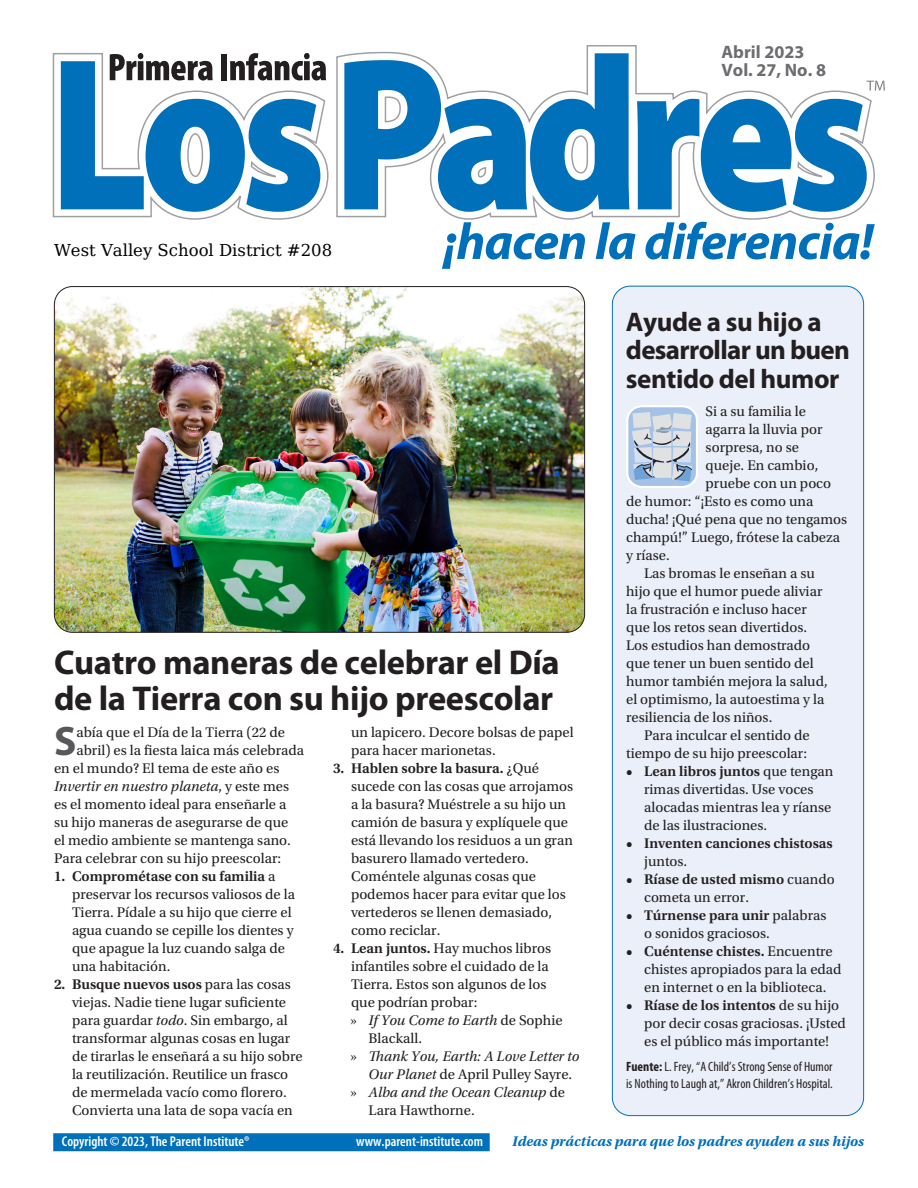
<style>
.page{position:relative;width:918px;height:1188px;background:#fff}
.page>*{position:absolute;margin:0;border:0;box-sizing:border-box;transform-origin:0 0}
.t1{font:700 41.4px "Myriad Pro";color:#57585a}
.t2{font:700 34.5px/36px "Myriad Pro";letter-spacing:-.01em;color:#231f20}
.t3{font:700 27px/28.5px "Myriad Pro";letter-spacing:-.015em;color:#231f20}
.t4{font:700 18px/18px "Myriad Pro";color:#6c6d70}
.t5{font:16.5px "DejaVu Math Te X Gyre";color:#000}
.t6{font:14.7px/18px "Utopia Std";color:#231f20}
.t7{font:italic 14.7px "Utopia Std";color:#231f20}
.t8{font:italic 700 14.7px "Utopia Std";color:#0070ba}
.t9{font:600 14.7px "Utopia Std";color:#231f20}
.t10{font:600 condensed 14.25px "Myriad Pro";color:#fff}
.t11{font:condensed 13.5px/16.5px "Myriad Pro";color:#231f20}
.s1{font-weight:600}
.s2{font-style:normal}
.s3{font-style:italic}
.s4{font-weight:700}
</style>
<div class="page">
<div style="left:612px;top:286px;width:252px;height:830px;background:#eaeff9;border-radius:18px"></div>
<div style="left:54px;top:1134px;width:435px;height:16px;background:#0070ba"></div>
<div style="left:53px;top:1133px;width:437px;height:18px;border:2px solid #0070ba"></div>
<svg style="left:626px;top:405px;width:72px;height:83px"></svg>
<svg style="left:442px;top:222px;width:143px;height:47px"></svg>
<svg style="left:596px;top:222px;width:40px;height:38px"></svg>
<svg style="left:645px;top:222px;width:230px;height:38px"></svg>
<svg style="left:53px;top:45px;width:823px;height:175px"></svg>
<svg style="left:344px;top:53px;width:285px;height:159px"></svg>
<svg style="left:637px;top:99px;width:230px;height:113px"></svg>
<svg style="left:61px;top:53px;width:265px;height:159px"></svg>
<svg style="left:867px;top:81px;width:18px;height:10px"></svg>
<img style="left:54px;top:287px;width:531px;height:345px">
<p class="t4" style="left:722px;top:42px;width:106px">Abril 2023<br>Vol. 27, No. 8</p>
<p class="t5" style="left:54px;top:243px;width:280px">West Valley School District #208</p>
<h2 class="t2" style="left:54px;top:643px;width:507px">Cuatro maneras de celebrar el Día de la Tierra con su hijo preescolar</h2>
<h1 class="t1" style="left:54px;top:714px;width:24px">S</h1>
<p class="t6" style="left:76px;top:724px;width:210px">abía que el Día de la Tierra (22 de</p>
<p class="t6" style="left:351px;top:724px;width:224px">un lapicero. Decore bolsas de papel para hacer marionetas.</p>
<p class="t6" style="left:351px;top:760px;width:224px;text-indent:-18px"><span class="s1">3. Hablen sobre la basura.</span> ¿Qué sucede con las cosas que arrojamos a la basura? Muéstrele a su hijo un camión de basura y explíquele que está llevando los residuos a un gran basurero llamado vertedero.<br>Coméntele algunas cosas que podemos hacer para evitar que los vertederos se llenen demasiado, como reciclar.</p>
<p class="t6" style="left:333px;top:940px;width:220px"><span class="s1">4. Lean juntos.</span> Hay muchos libros</p>
<p class="t6" style="left:351px;top:958px;width:199px">infantiles sobre el cuidado de la</p>
<p class="t6" style="left:351px;top:976px;width:197px">Tierra. Estos son algunos de los</p>
<p class="t6" style="left:351px;top:994px;width:128px">que podrían probar:</p>
<p class="t7" style="left:351px;top:1012px;width:214px"><span class="s2">»</span> If You Come to Earth <span class="s2">de Sophie</span></p>
<p class="t6" style="left:369px;top:1030px;width:55px">Blackall.</p>
<p class="t7" style="left:351px;top:1048px;width:230px"><span class="s2">»</span> Thank You, Earth: A Love Letter to</p>
<p class="t6" style="left:369px;top:1066px;width:205px"><span class="s3">Our Planet</span> de April Pulley Sayre.</p>
<p class="t7" style="left:351px;top:1084px;width:216px"><span class="s2">»</span> Alba and the Ocean Cleanup <span class="s2">de</span></p>
<p class="t6" style="left:369px;top:1102px;width:108px">Lara Hawthorne.</p>
<p class="t6" style="left:76px;top:742px;width:229px">abril) es la fiesta laica más celebrada</p>
<p class="t6" style="left:54px;top:760px;width:227px">en el mundo? El tema de este año es</p>
<p class="t7" style="left:54px;top:778px;width:237px">Invertir en nuestro planeta<span class="s2">, y este mes</span></p>
<p class="t6" style="left:54px;top:796px;width:234px">es el momento ideal para enseñarle a</p>
<p class="t6" style="left:54px;top:814px;width:236px">su hijo maneras de asegurarse de que</p>
<p class="t6" style="left:54px;top:832px;width:238px">el medio ambiente se mantenga sano.</p>
<p class="t6" style="left:54px;top:850px;width:229px">Para celebrar con su hijo preescolar:</p>
<p class="t6" style="left:72px;top:868px;width:225px;text-indent:-18px"><span class="s1">1. Comprométase con su familia</span> a preservar los recursos valiosos de la<br>Tierra. Pídale a su hijo que cierre el agua cuando se cepille los dientes y que apague la luz cuando salga de una habitación.</p>
<p class="t6" style="left:72px;top:976px;width:232px;text-indent:-18px"><span class="s1">2. Busque nuevos usos</span> para las cosas viejas. Nadie tiene lugar suficiente para guardar <span class="s3">todo</span>. Sin embargo, al transformar algunas cosas en lugar de tirarlas le enseñará a su hijo sobre la reutilización. Reutilice un frasco de mermelada vacío como florero.<br>Convierta una lata de sopa vacía en</p>
<h3 class="t3" style="left:626px;top:307px;width:226px">Ayude a su hijo a desarrollar un buen sentido del humor</h3>
<p class="t6" style="left:706px;top:402px;width:102px">Si a su familia le</p>
<p class="t6" style="left:706px;top:420px;width:118px">agarra la lluvia por</p>
<p class="t6" style="left:706px;top:438px;width:95px">sorpresa, no se</p>
<p class="t6" style="left:706px;top:456px;width:114px">queje. En cambio,</p>
<p class="t6" style="left:706px;top:474px;width:127px">pruebe con un poco</p>
<p class="t6" style="left:626px;top:492px;width:189px">de humor: “¡Esto es como una</p>
<p class="t6" style="left:626px;top:510px;width:223px">ducha! ¡Qué pena que no tengamos</p>
<p class="t6" style="left:626px;top:528px;width:216px">champú!” Luego, frótese la cabeza</p>
<p class="t6" style="left:626px;top:546px;width:45px">y ríase.</p>
<p class="t6" style="left:644px;top:564px;width:172px">Las bromas le enseñan a su</p>
<p class="t6" style="left:626px;top:582px;width:198px">hijo que el humor puede aliviar</p>
<p class="t6" style="left:626px;top:600px;width:182px">la frustración e incluso hacer</p>
<p class="t6" style="left:626px;top:618px;width:182px">que los retos sean divertidos.</p>
<p class="t6" style="left:626px;top:636px;width:186px">Los estudios han demostrado</p>
<p class="t6" style="left:626px;top:654px;width:189px">que tener un buen sentido del</p>
<p class="t6" style="left:626px;top:672px;width:203px">humor también mejora la salud,</p>
<p class="t6" style="left:626px;top:690px;width:200px">el optimismo, la autoestima y la</p>
<p class="t6" style="left:626px;top:708px;width:148px">resiliencia de los niños.</p>
<p class="t6" style="left:644px;top:726px;width:167px">Para inculcar el sentido de</p>
<p class="t6" style="left:626px;top:744px;width:182px">tiempo de su hijo preescolar:</p>
<p class="t6" style="left:644px;top:762px;width:191px;text-indent:-18px"><span class="s1">• Lean libros juntos</span> que tengan rimas divertidas. Use voces alocadas mientras lea y ríanse de las ilustraciones.</p>
<p class="t9" style="left:626px;top:835px;width:208px">• Inventen canciones chistosas</p>
<p class="t6" style="left:644px;top:852px;width:45px">juntos.</p>
<p class="t6" style="left:644px;top:870px;width:192px;text-indent:-18px"><span class="s1">• Ríase de usted mismo</span> cuando cometa un error.</p>
<p class="t6" style="left:644px;top:906px;width:184px;text-indent:-18px"><span class="s1">• Túrnense para unir</span> palabras o sonidos graciosos.</p>
<p class="t6" style="left:644px;top:942px;width:199px;text-indent:-18px"><span class="s1">• Cuéntense chistes.</span> Encuentre chistes apropiados para la edad en internet o en la biblioteca.</p>
<p class="t6" style="left:644px;top:996px;width:203px;text-indent:-18px"><span class="s1">• Ríase de los intentos</span> de su hijo por decir cosas graciosas. ¡Usted es el público más importante!</p>
<p class="t11" style="left:626px;top:1059px;width:208px"><span class="s4">Fuente:</span> L. Frey, “A Child’s Strong Sense of Humor is Nothing to Laugh at,” Akron Children’s Hospital.</p>
<p class="t10" style="left:62px;top:1133px;width:189px">Copyright © 2023, The Parent Institute®</p>
<p class="t10" style="left:356px;top:1133px;width:128px">www.parent-institute.com</p>
<p class="t8" style="left:512px;top:1132px;width:353px">Ideas prácticas para que los padres ayuden a sus hijos</p>
</div>
